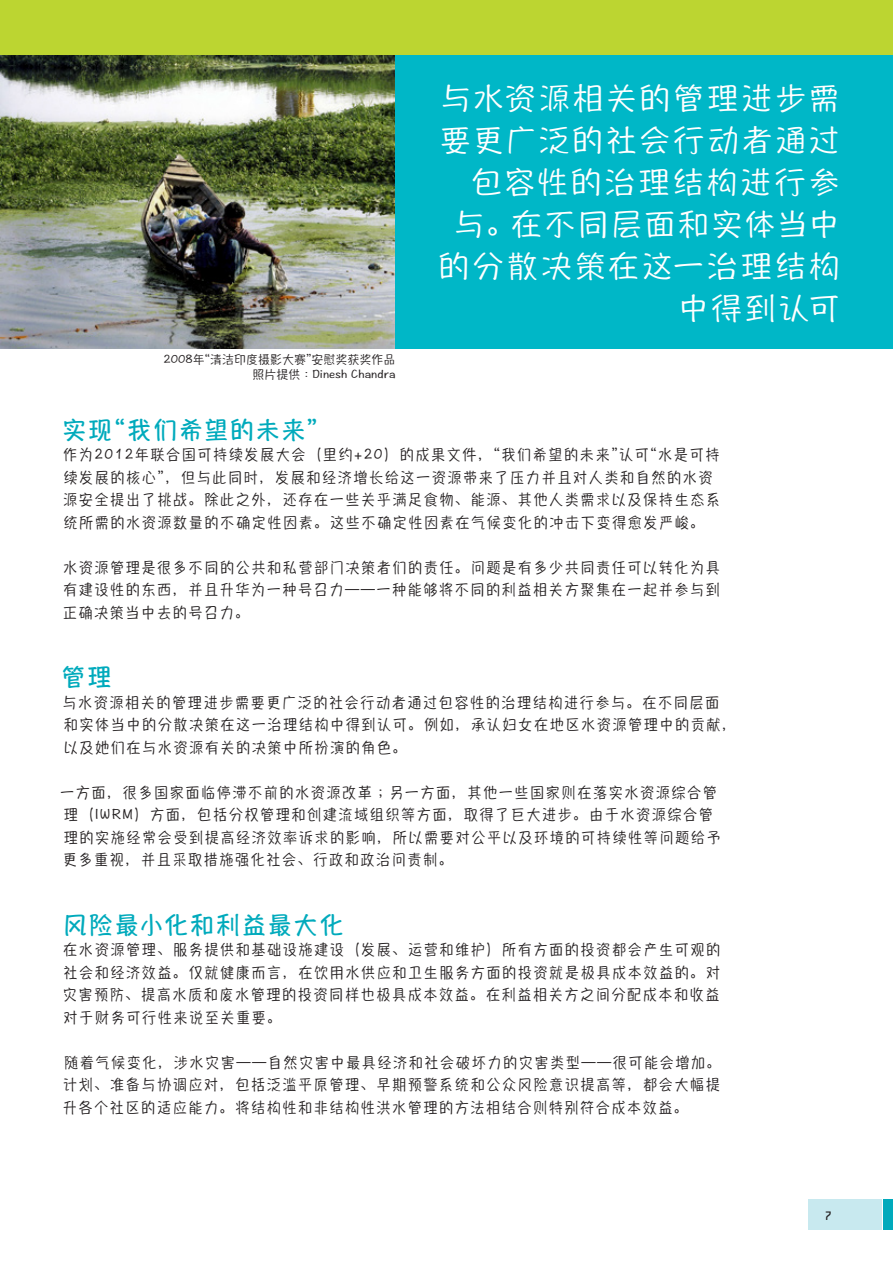
<style>
.page{position:relative;width:893px;height:1263px;background:#fff}
.page>*{position:absolute;margin:0;border:0;box-sizing:border-box;transform-origin:0 0}
._3_Quote{font:30px/42px "Hannotate SC W5";letter-spacing:.07em;color:#fff;text-align:right;scale:1.05 1}
.Head_1_chinese{font:24px "Hannotate SC W7";letter-spacing:.075em;color:#00aabc}
.Body_chinese{font:15px/22.5px "Hannotate SC W5";letter-spacing:.1em;color:#231f20;scale:.95 1}
.t1{font:500 13.5px "Conduit ITC";color:#231f20}
.caption{font:12px "Hannotate SC W5";color:#231f20}
</style>
<div class="page">
<div style="left:883px;top:1199px;width:10px;height:31px;background:#00aabc"></div>
<div style="left:808px;top:1199px;width:74px;height:31px;background:#c8e9ef"></div>
<img style="left:0;top:54px;width:396px;height:294px">
<div style="left:396px;top:54px;width:497px;height:294px;background:#00b7c7"></div>
<div style="left:0;top:0;width:893px;height:54px;background:#bcd531"></div>
<p class="caption" style="left:164px;top:351px;width:233px">2008年“清洁印度摄影大赛”安慰奖获奖作品</p>
<p class="caption" style="left:252px;top:366px;width:145px">照片提供：Dinesh Chandra</p>
<p class="_3_Quote" style="left:438px;top:75px;width:384px">与水资源相关的管理进步需要更广泛的社会行动者通过包容性的治理结构进行参与。在不同层面和实体当中的分散决策在这一治理结构中得到认可</p>
<p class="Head_1_chinese" style="left:62px;top:414px;width:257px">实现“我们希望的未来”</p>
<p class="Body_chinese" style="left:63px;top:443px;width:693px">作为2012年联合国可持续发展大会（里约+20）的成果文件，“我们希望的未来”认可“水是可持续发展的核心”，但与此同时，发展和经济增长给这一资源带来了压力并且对人类和自然的水资源安全提出了挑战。除此之外，还存在一些关乎满足食物、能源、其他人类需求以及保持生态系统所需的水资源数量的不确定性因素。这些不确定性因素在气候变化的冲击下变得愈发严峻。</p>
<p class="Body_chinese" style="left:63px;top:555px;width:693px;text-align:justify">水资源管理是很多不同的公共和私营部门决策者们的责任。问题是有多少共同责任可以转化为具有建设性的东西，并且升华为一种号召力——一种能够将不同的利益相关方聚集在一起并参与到正确决策当中去的号召力。</p>
<p class="Head_1_chinese" style="left:61px;top:661px;width:52px">管理</p>
<p class="Body_chinese" style="left:63px;top:690px;width:711px">与水资源相关的管理进步需要更广泛的社会行动者通过包容性的治理结构进行参与。在不同层面和实体当中的分散决策在这一治理结构中得到认可。例如，承认妇女在地区水资源管理中的贡献，以及她们在与水资源有关的决策中所扮演的角色。</p>
<p class="Body_chinese" style="left:60px;top:780px;width:697px">一方面，很多国家面临停滞不前的水资源改革；另一方面，其他一些国家则在落实水资源综合管理（IWRM）方面，包括分权管理和创建流域组织等方面，取得了巨大进步。由于水资源综合管理的实施经常会受到提高经济效率诉求的影响，所以需要对公平以及环境的可持续性等问题给予更多重视，并且采取措施强化社会、行政和政治问责制。</p>
<p class="Head_1_chinese" style="left:63px;top:909px;width:282px">风险最小化和利益最大化</p>
<p class="Body_chinese" style="left:63px;top:938px;width:694px;text-align:justify">在水资源管理、服务提供和基础设施建设（发展、运营和维护）所有方面的投资都会产生可观的社会和经济效益。仅就健康而言，在饮用水供应和卫生服务方面的投资就是极具成本效益的。对灾害预防、提高水质和废水管理的投资同样也极具成本效益。在利益相关方之间分配成本和收益对于财务可行性来说至关重要。</p>
<p class="Body_chinese" style="left:63px;top:1050px;width:694px;text-align:justify">随着气候变化，涉水灾害——自然灾害中最具经济和社会破坏力的灾害类型——很可能会增加。计划、准备与协调应对，包括泛滥平原管理、早期预警系统和公众风险意识提高等，都会大幅提升各个社区的适应能力。将结构性和非结构性洪水管理的方法相结合则特别符合成本效益。</p>
<p class="t1" style="left:825px;top:1209px;width:8px">7</p>
</div>
